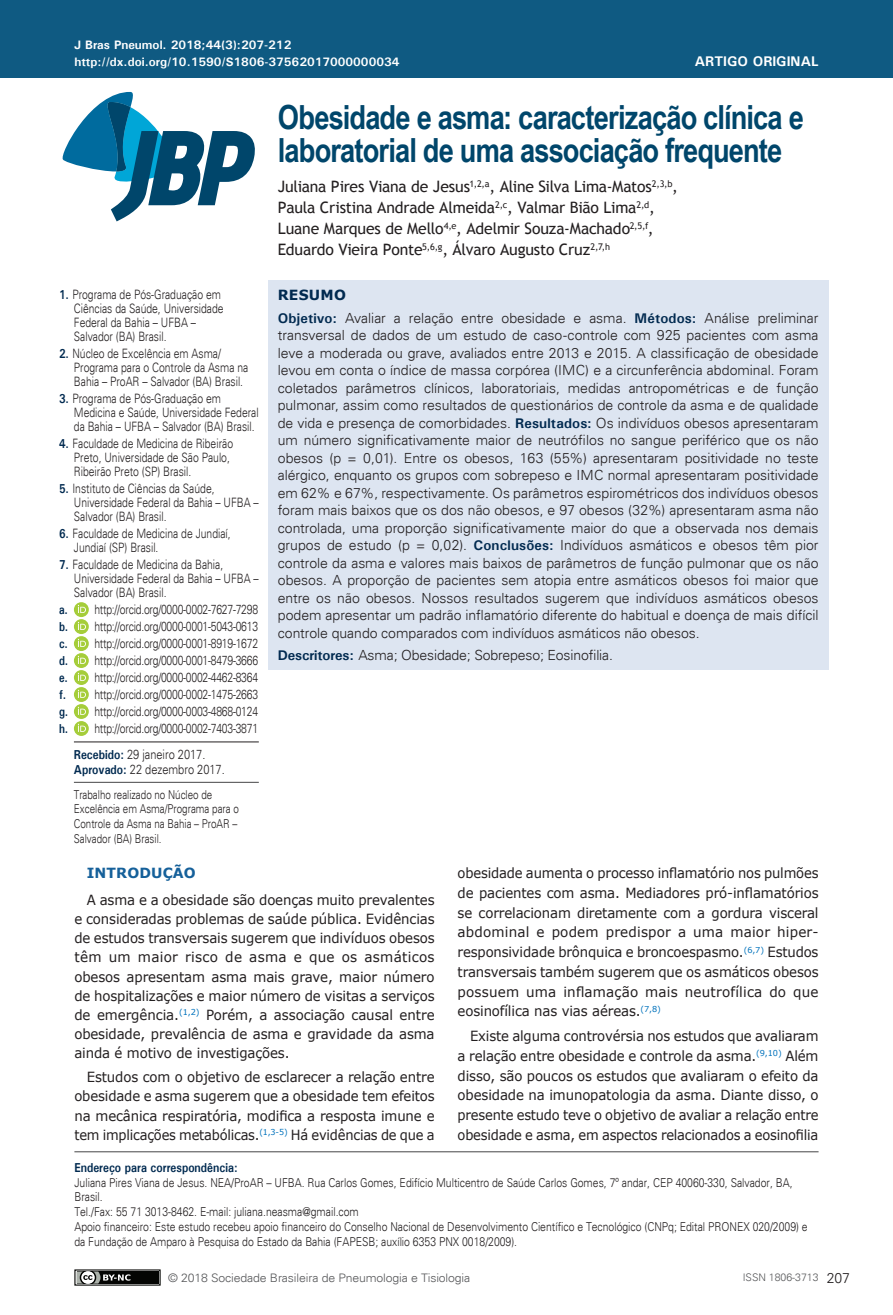
<style>
.page{position:relative;width:893px;height:1315px;background:#fff}
.page>*{position:absolute;margin:0;border:0;box-sizing:border-box;transform-origin:0 0}
.t1{font:700 33.25px/33.2px "Arial Narrow";letter-spacing:-.025em;color:#00466b}
.t2{font:15.75px/21px "Trebuchet MS";letter-spacing:-.015em;color:#231f20}
.t3{font:300 14px/17.5px "Univers";color:#231f20;text-align:justify}
.t4{font:14px/19.8px "Verdana";letter-spacing:-.01em;color:#231f20;text-align:justify;scale:.94 1}
.t5{font:14px/19.1px "Verdana";letter-spacing:-.01em;color:#231f20;text-align:justify;scale:.95 1}
.t6{font:700 14px "Univers";color:#fff}
.t7{font:700 14px "Verdana";letter-spacing:.01em;color:#15609a}
.t8{font:700 14px "Verdana";letter-spacing:.015em;color:#012a50}
.t9{font:300 12.95px/14px "Univers";color:#231f20;scale:.8 1}
.t10{font:300 12.95px/14.9px "Univers";color:#231f20;scale:.85 1}
.t11{font:700 12.95px "Univers";color:#012a50;scale:.85 1}
.t12{font:300 12.25px/14.7px "Univers";color:#231f20;scale:.85 1}
.t13{font:300 12.25px/14.7px "Univers";color:#231f20;scale:.8 1}
.t14{font:700 12.25px "Univers";color:#fff}
.t15{font:300 11.72px "Univers";letter-spacing:-.01em;color:#57585a;scale:1.04 1}
.t16{font:300 10.5px "Univers";color:#57585a}
.s1{font-weight:700;color:#012a50}
</style>
<div class="page">
<div style="left:0;top:0;width:893px;height:78px;background:#0f5a82"></div>
<svg style="left:62px;top:91px;width:193px;height:130px"></svg>
<div style="left:75px;top:1270px;width:85px;height:15px;background:#040503"></div>
<div style="left:74px;top:1269px;width:87px;height:16px;border:1px solid #040503"></div>
<svg style="left:74px;top:1269px;width:56px;height:17px"></svg>
<div style="left:268px;top:280px;width:560px;height:389px;background:#dde5f1"></div>
<hr style="left:74px;top:1151px;width:745px;height:1px;background:#454647">
<svg style="left:74px;top:602px;width:15px;height:15px"></svg>
<div style="left:74px;top:602px;width:15px;height:15px;background:#a5cd3a;border-radius:50%"></div>
<svg style="left:78px;top:605px;width:8px;height:8px"></svg>
<svg style="left:74px;top:619px;width:15px;height:15px"></svg>
<div style="left:74px;top:619px;width:15px;height:15px;background:#a5cd3a;border-radius:50%"></div>
<svg style="left:78px;top:622px;width:8px;height:8px"></svg>
<svg style="left:74px;top:636px;width:15px;height:15px"></svg>
<div style="left:74px;top:636px;width:15px;height:15px;background:#a5cd3a;border-radius:50%"></div>
<svg style="left:78px;top:639px;width:8px;height:8px"></svg>
<div style="left:74px;top:653px;width:15px;height:15px;background:#a5cd3a;border-radius:50%"></div>
<svg style="left:78px;top:656px;width:8px;height:8px"></svg>
<div style="left:74px;top:670px;width:15px;height:15px;background:#a5cd3a;border-radius:50%"></div>
<svg style="left:78px;top:673px;width:8px;height:8px"></svg>
<div style="left:74px;top:687px;width:15px;height:15px;background:#a5cd3a;border-radius:50%"></div>
<svg style="left:78px;top:690px;width:8px;height:8px"></svg>
<div style="left:74px;top:704px;width:15px;height:15px;background:#a5cd3a;border-radius:50%"></div>
<svg style="left:78px;top:707px;width:8px;height:8px"></svg>
<div style="left:74px;top:721px;width:15px;height:15px;background:#a5cd3a;border-radius:50%"></div>
<svg style="left:78px;top:724px;width:8px;height:8px"></svg>
<hr style="left:74px;top:741px;width:185px;height:1px;background:#231f20">
<hr style="left:74px;top:782px;width:185px;height:1px;background:#454647">
<p class="t14" style="left:74px;top:38px;width:218px">J Bras Pneumol. 2018;44(3):207-212</p>
<p class="t14" style="left:74px;top:54px;width:327px">http://dx.doi.org/10.1590/S1806-37562017000000034</p>
<p class="t6" style="left:695px;top:52px;width:125px">ARTIGO ORIGINAL</p>
<h1 class="t1" style="left:278px;top:99px;width:527px">Obesidade e asma: caracterização clínica e laboratorial de uma associação frequente</h1>
<p class="t2" style="left:278px;top:176px;width:402px">Juliana Pires Viana de Jesus<sup>1,2,a</sup>, Aline Silva Lima-Matos<sup>2,3,b</sup>, Paula Cristina Andrade Almeida<sup>2,c</sup>, Valmar Bião Lima<sup>2,d</sup>, Luane Marques de Mello<sup>4,e</sup>, Adelmir Souza-Machado<sup>2,5,f</sup>, Eduardo Vieira Ponte<sup>5,6,g</sup>, Álvaro Augusto Cruz<sup>2,7,h</sup></p>
<p class="t9" style="left:74px;top:287px;width:189px;text-indent:-15px"><span class="s1">1.</span> Programa de Pós-Graduação em<br>Ciências da Saúde, Universidade<br>Federal da Bahia – UFBA –<br>Salvador (BA) Brasil.</p>
<p class="t9" style="left:74px;top:346px;width:220px;text-indent:-15px"><span class="s1">2.</span> Núcleo de Excelência em Asma/<br>Programa para o Controle da Asma na<br>Bahia – ProAR – Salvador (BA) Brasil.</p>
<p class="t9" style="left:74px;top:391px;width:233px;text-indent:-15px"><span class="s1">3.</span> Programa de Pós-Graduação em<br>Medicina e Saúde, Universidade Federal da Bahia – UFBA – Salvador (BA) Brasil.</p>
<p class="t9" style="left:74px;top:436px;width:200px;text-indent:-15px"><span class="s1">4.</span> Faculdade de Medicina de Ribeirão<br>Preto, Universidade de São Paulo,<br>Ribeirão Preto (SP) Brasil.</p>
<p class="t9" style="left:74px;top:481px;width:233px;text-indent:-15px"><span class="s1">5.</span> Instituto de Ciências da Saúde,<br>Universidade Federal da Bahia – UFBA –<br>Salvador (BA) Brasil.</p>
<p class="t9" style="left:74px;top:526px;width:198px;text-indent:-15px"><span class="s1">6.</span> Faculdade de Medicina de Jundiaí,<br>Jundiaí (SP) Brasil.</p>
<p class="t9" style="left:74px;top:557px;width:233px;text-indent:-15px"><span class="s1">7.</span> Faculdade de Medicina da Bahia,<br>Universidade Federal da Bahia – UFBA –<br>Salvador (BA) Brasil.</p>
<p class="t9" style="left:59px;top:601px;width:250px;line-height:17px;text-align:justify"><span class="s1">a.</span> http://orcid.org/0000-0002-7627-7298 <span class="s1">b.</span> http://orcid.org/0000-0001-5043-0613 <span class="s1">c.</span> http://orcid.org/0000-0001-8919-1672 <span class="s1">d.</span> http://orcid.org/0000-0001-8479-3666 <span class="s1">e.</span> http://orcid.org/0000-0002-4462-8364 <span class="s1">f.</span> http://orcid.org/0000-0002-1475-2663 <span class="s1">g.</span> http://orcid.org/0000-0003-4868-0124 <span class="s1">h.</span> http://orcid.org/0000-0002-7403-3871</p>
<p class="t10" style="left:74px;top:747px;width:179px"><span class="s1">Recebido:</span> 29 janeiro 2017.<br><span class="s1">Aprovado:</span> 22 dezembro 2017.</p>
<p class="t13" style="left:74px;top:787px;width:208px">Trabalho realizado no Núcleo de<br>Excelência em Asma/Programa para o<br>Controle da Asma na Bahia – ProAR –<br>Salvador (BA) Brasil.</p>
<p class="t8" style="left:278px;top:285px;width:70px">RESUMO</p>
<p class="t3" style="left:278px;top:309px;width:542px"><span class="s1">Objetivo:</span> Avaliar a relação entre obesidade e asma. <span class="s1">Métodos:</span> Análise preliminar transversal de dados de um estudo de caso-controle com 925 pacientes com asma leve a moderada ou grave, avaliados entre 2013 e 2015. A classificação de obesidade levou em conta o índice de massa corpórea (IMC) e a circunferência abdominal. Foram coletados parâmetros clínicos, laboratoriais, medidas antropométricas e de função pulmonar, assim como resultados de questionários de controle da asma e de qualidade de vida e presença de comorbidades. <span class="s1">Resultados:</span> Os indivíduos obesos apresentaram um número significativamente maior de neutrófilos no sangue periférico que os não obesos (p = 0,01). Entre os obesos, 163 (55%) apresentaram positividade no teste alérgico, enquanto os grupos com sobrepeso e IMC normal apresentaram positividade em 62% e 67%, respectivamente. Os parâmetros espirométricos dos indivíduos obesos foram mais baixos que os dos não obesos, e 97 obesos (32%) apresentaram asma não controlada, uma proporção significativamente maior do que a observada nos demais grupos de estudo (p = 0,02). <span class="s1">Conclusões:</span> Indivíduos asmáticos e obesos têm pior controle da asma e valores mais baixos de parâmetros de função pulmonar que os não obesos. A proporção de pacientes sem atopia entre asmáticos obesos foi maior que entre os não obesos. Nossos resultados sugerem que indivíduos asmáticos obesos podem apresentar um padrão inflamatório diferente do habitual e doença de mais difícil controle quando comparados com indivíduos asmáticos não obesos.</p>
<p class="t3" style="left:278px;top:646px;width:337px"><span class="s1">Descritores:</span> Asma; Obesidade; Sobrepeso; Eosinofilia.</p>
<p class="t7" style="left:87px;top:863px;width:111px">INTRODUÇÃO</p>
<p class="t5" style="left:74px;top:890px;width:381px;text-indent:12px">A asma e a obesidade são doenças muito prevalentes e consideradas problemas de saúde pública. Evidências de estudos transversais sugerem que indivíduos obesos têm um maior risco de asma e que os asmáticos obesos apresentam asma mais grave, maior número de hospitalizações e maior número de visitas a serviços de emergência.<sup>(1,2)</sup> Porém, a associação causal entre obesidade, prevalência de asma e gravidade da asma ainda é motivo de investigações.</p>
<p class="t5" style="left:74px;top:1067px;width:381px;text-indent:12px">Estudos com o objetivo de esclarecer a relação entre obesidade e asma sugerem que a obesidade tem efeitos na mecânica respiratória, modifica a resposta imune e tem implicações metabólicas.<sup>(1,3-5)</sup> Há evidências de que a</p>
<p class="t4" style="left:458px;top:863px;width:385px">obesidade aumenta o processo inflamatório nos pulmões de pacientes com asma. Mediadores pró-inflamatórios se correlacionam diretamente com a gordura visceral abdominal e podem predispor a uma maior hiper&shy;responsividade brônquica e broncoespasmo.<sup>(6,7)</sup> Estudos transversais também sugerem que os asmáticos obesos possuem uma inflamação mais neutrofílica do que eosinofílica nas vias aéreas.<sup>(7,8)</sup></p>
<p class="t4" style="left:458px;top:1026px;width:386px;text-indent:12px">Existe alguma controvérsia nos estudos que avaliaram a relação entre obesidade e controle da asma.<sup>(9,10)</sup> Além disso, são poucos os estudos que avaliaram o efeito da obesidade na imunopatologia da asma. Diante disso, o presente estudo teve o objetivo de avaliar a relação entre obesidade e asma, em aspectos relacionados a eosinofilia</p>
<p class="t11" style="left:74px;top:1159px;width:194px">Endereço para correspondência:</p>
<p class="t12" style="left:74px;top:1175px;width:864px">Juliana Pires Viana de Jesus. NEA/ProAR – UFBA. Rua Carlos Gomes, Edifício Multicentro de Saúde Carlos Gomes, 7º andar, CEP 40060-330, Salvador, BA, Brasil.<br>Tel./Fax: 55 71 3013-8462. E-mail: juliana.neasma@gmail.com<br>Apoio financeiro: Este estudo recebeu apoio financeiro do Conselho Nacional de Desenvolvimento Científico e Tecnológico (CNPq; Edital PRONEX 020/2009) e da Fundação de Amparo à Pesquisa do Estado da Bahia (FAPESB; auxílio 6353 PNX 0018/2009).</p>
<p class="t15" style="left:168px;top:1270px;width:292px">© 2018 Sociedade Brasileira de Pneumologia e Tisiologia</p>
<p class="t16" style="left:743px;top:1271px;width:77px">ISSN 1806-3713</p>
<p class="t3" style="left:827px;top:1269px;width:25px">207</p>
</div>
